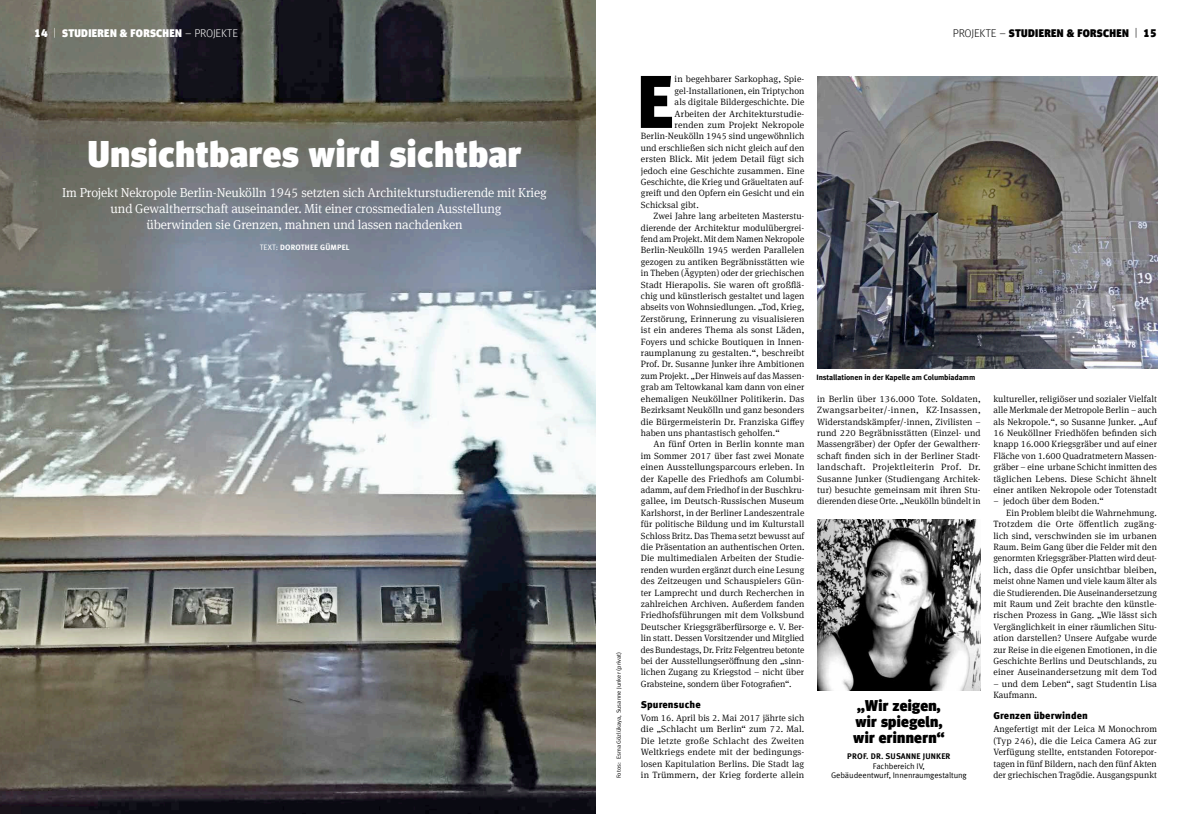
<style>
.page{position:relative;width:1191px;height:814px;background:#fff}
.page>*{position:absolute;margin:0;border:0;box-sizing:border-box;transform-origin:0 0}
.t1{font:900 74.5px "Meta Offc";color:#000}
.t2{font:900 37px "Meta Headline Offc";letter-spacing:.02em;color:#fff}
.t3{font:900 15.5px/16px "Meta Headline Offc";letter-spacing:.02em;color:#000}
.t4{font:300 13px/16px "Meta Serif Offc";letter-spacing:-.01em;color:#fff;text-align:center}
.t5{font:900 11px "Meta Headline Offc";letter-spacing:.03em;color:#fff}
.t6{font:900 11px "Meta Headline Offc";letter-spacing:.03em;color:#000}
.t7{font:900 10px "Meta Offc";letter-spacing:.005em;color:#000}
.t8{font:300 9.1px/11.4px "Meta Serif Offc";letter-spacing:.01em;color:#000;text-align:justify}
.t9{font:8.2px/9.8px "Meta Offc Norm";letter-spacing:-.01em;color:#000;text-align:center}
.t10{font:700 8.2px "Meta Offc";letter-spacing:.02em;color:#000}
.t11{font:700 7.8px "Meta Offc";letter-spacing:-.01em;color:#000}
.t12{font:700 7.8px "Meta Offc";letter-spacing:.02em;color:#fff}
.t13{font:7.8px "Meta Offc Norm";color:#fff}
.t14{font:6px "Meta Offc Norm";letter-spacing:.005em;color:#000}
.s1{font-weight:300}
.s2{font-family:"Meta Offc";font-weight:700}
</style>
<div class="page">
<img style="left:0;top:0;width:595px;height:814px">
<img style="left:817px;top:76px;width:340px;height:293px">
<img style="left:817px;top:520px;width:163px;height:170px">
<p class="t5" style="left:34px;top:27px;width:200px">14 <span class="s1">|</span> Studieren &amp; Forschen <span class="s1">– PROJEKTE</span></p>
<p class="t6" style="left:953px;top:27px;width:205px"><span class="s1">PROJEKTE –</span> studieren &amp; forschen <span class="s1">|</span> 15</p>
<h2 class="t2" style="left:88px;top:132px;width:435px">Unsichtbares wird sichtbar</h2>
<h3 class="t4" style="left:62px;top:185px;width:486px">Im Projekt Nekropole Berlin-Neukölln 1945 setzten sich Architekturstudierende mit Krieg und Gewaltherrschaft auseinander. Mit einer crossmedialen Ausstellung<br>überwinden sie Grenzen, mahnen und lassen nachdenken</h3>
<p class="t13" style="left:260px;top:242px;width:27px">text: <span class="s2">doro</span></p>
<p class="t12" style="left:301px;top:242px;width:10px">thee</p>
<p class="t12" style="left:320px;top:242px;width:22px">gümpel</p>
<p class="t14" style="left:615px;top:778px;width:128px;rotate:-90deg">Fotos: Esma Gözlükaya, Susanne Junker (privat)</p>
<h1 class="t1" style="left:636px;top:58px;width:33px">E</h1>
<p class="t8" style="left:674px;top:74px;width:131px">in begehbarer Sarkophag, Spie-</p>
<p class="t8" style="left:674px;top:85px;width:131px">gel-Installationen, ein Triptychon</p>
<p class="t8" style="left:674px;top:96px;width:131px">als digitale Bildergeschichte. Die</p>
<p class="t8" style="left:674px;top:108px;width:131px">Arbeiten der Architekturstudie-</p>
<p class="t8" style="left:674px;top:119px;width:131px">renden zum Projekt Nekropole</p>
<p class="t8" style="left:641px;top:131px;width:165px">Berlin-Neukölln 1945 sind ungewöhnlich</p>
<p class="t8" style="left:641px;top:142px;width:165px">und erschließen sich nicht gleich auf den</p>
<p class="t8" style="left:641px;top:153px;width:165px">ersten Blick. Mit jedem Detail fügt sich</p>
<p class="t8" style="left:641px;top:165px;width:165px">jedoch eine Geschichte zusammen. Eine</p>
<p class="t8" style="left:641px;top:176px;width:165px">Geschichte, die Krieg und Gräueltaten auf-</p>
<p class="t8" style="left:641px;top:188px;width:165px">greift und den Opfern ein Gesicht und ein</p>
<p class="t8" style="left:641px;top:199px;width:59px">Schicksal gibt.</p>
<p class="t8" style="left:653px;top:210px;width:152px">Zwei Jahre lang arbeiteten Masterstu-</p>
<p class="t8" style="left:641px;top:222px;width:165px">dierende der Architektur modulübergrei-</p>
<p class="t8" style="left:641px;top:233px;width:165px">fend am Projekt. Mit dem Namen Nekropole</p>
<p class="t8" style="left:641px;top:245px;width:165px">Berlin-Neukölln 1945 werden Parallelen</p>
<p class="t8" style="left:641px;top:256px;width:165px">gezogen zu antiken Begräbnisstätten wie</p>
<p class="t8" style="left:641px;top:267px;width:165px">in Theben (Ägypten) oder der griechischen</p>
<p class="t8" style="left:641px;top:279px;width:165px">Stadt Hierapolis. Sie waren oft großflä-</p>
<p class="t8" style="left:641px;top:290px;width:165px">chig und künstlerisch gestaltet und lagen</p>
<p class="t8" style="left:641px;top:302px;width:165px">abseits von Wohnsiedlungen. „Tod, Krieg,</p>
<p class="t8" style="left:641px;top:313px;width:165px">Zerstörung, Erinnerung zu visualisieren</p>
<p class="t8" style="left:641px;top:324px;width:165px">ist ein anderes Thema als sonst Läden,</p>
<p class="t8" style="left:641px;top:336px;width:165px">Foyers und schicke Boutiquen in Innen-</p>
<p class="t8" style="left:641px;top:347px;width:165px">raumplanung zu gestalten.“, beschreibt</p>
<p class="t8" style="left:641px;top:359px;width:165px">Prof. Dr. Susanne Junker ihre Ambitionen</p>
<p class="t8" style="left:641px;top:370px;width:165px">zum Projekt. „Der Hinweis auf das Massen-</p>
<p class="t8" style="left:641px;top:381px;width:165px">grab am Teltowkanal kam dann von einer</p>
<p class="t8" style="left:641px;top:393px;width:165px">ehemaligen Neuköllner Politikerin. Das</p>
<p class="t8" style="left:641px;top:404px;width:165px">Bezirksamt Neukölln und ganz besonders</p>
<p class="t8" style="left:641px;top:416px;width:165px">die Bürgermeisterin Dr. Franziska Giffey</p>
<p class="t8" style="left:641px;top:427px;width:140px">haben uns phantastisch geholfen.“</p>
<p class="t8" style="left:653px;top:438px;width:152px">An fünf Orten in Berlin konnte man</p>
<p class="t8" style="left:641px;top:450px;width:165px">im Sommer 2017 über fast zwei Monate</p>
<p class="t8" style="left:641px;top:461px;width:165px">einen Ausstellungsparcours erleben. In</p>
<p class="t8" style="left:641px;top:473px;width:165px">der Kapelle des Friedhofs am Columbi-</p>
<p class="t8" style="left:641px;top:484px;width:165px">adamm, auf dem Friedhof in der Buschkru-</p>
<p class="t8" style="left:641px;top:495px;width:165px">gallee, im Deutsch-Russischen Museum</p>
<p class="t8" style="left:641px;top:507px;width:165px">Karlshorst, in der Berliner Landeszentrale</p>
<p class="t8" style="left:641px;top:518px;width:165px">für politische Bildung und im Kulturstall</p>
<p class="t8" style="left:641px;top:530px;width:165px">Schloss Britz. Das Thema setzt bewusst auf</p>
<p class="t8" style="left:641px;top:541px;width:165px">die Präsentation an authentischen Orten.</p>
<p class="t8" style="left:641px;top:552px;width:165px">Die multimedialen Arbeiten der Studie-</p>
<p class="t8" style="left:641px;top:564px;width:165px">renden wurden ergänzt durch eine Lesung</p>
<p class="t8" style="left:641px;top:575px;width:165px">des Zeitzeugen und Schauspielers Gün-</p>
<p class="t8" style="left:641px;top:587px;width:165px">ter Lamprecht und durch Recherchen in</p>
<p class="t8" style="left:641px;top:598px;width:165px">zahlreichen Archiven. Außerdem fanden</p>
<p class="t8" style="left:641px;top:609px;width:165px">Friedhofsführungen mit dem Volksbund</p>
<p class="t8" style="left:641px;top:621px;width:165px">Deutscher Kriegsgräberfürsorge e. V. Ber-</p>
<p class="t8" style="left:641px;top:632px;width:165px">lin statt. Dessen Vorsitzender und Mitglied</p>
<p class="t8" style="left:641px;top:644px;width:165px">des Bundestags, Dr. Fritz Felgentreu betonte</p>
<p class="t8" style="left:641px;top:655px;width:165px">bei der Ausstellungseröffnung den „sinn-</p>
<p class="t8" style="left:641px;top:666px;width:165px">lichen Zugang zu Kriegstod – nicht über</p>
<p class="t8" style="left:641px;top:678px;width:152px">Grabsteine, sondern über Fotografien“.</p>
<p class="t7" style="left:641px;top:698px;width:61px">Spurensuche</p>
<p class="t8" style="left:641px;top:712px;width:165px">Vom 16. April bis 2. Mai 2017 jährte sich die „Schlacht um Berlin“ zum 72. Mal.<br>Die letzte große Schlacht des Zweiten Weltkriegs endete mit der bedingungs&shy;losen Kapitulation Berlins. Die Stadt lag in Trümmern, der Krieg forderte allein</p>
<p class="t11" style="left:816px;top:372px;width:160px">Installationen in der Kapelle am Columbiadamm</p>
<p class="t8" style="left:817px;top:393px;width:165px">in Berlin über 136.000 Tote. Soldaten, Zwangsarbeiter/-innen, KZ-Insassen, Widerstandskämpfer/-innen, Zivilisten – rund 220 Begräbnisstätten (Einzel- und Massengräber) der Opfer der Gewaltherr&shy;schaft finden sich in der Berliner Stadt&shy;landschaft. Projektleiterin Prof. Dr.<br>Susanne Junker (Studiengang Architek&shy;tur) besuchte gemeinsam mit ihren Stu&shy;dierenden diese Orte. „Neukölln bündelt in</p>
<p class="t8" style="left:993px;top:393px;width:165px">kultureller, religiöser und sozialer Vielfalt alle Merkmale der Metropole Berlin – auch als Nekropole.“, so Susanne Junker. „Auf 16 Neuköllner Friedhöfen befinden sich knapp 16.000 Kriegsgräber und auf einer Fläche von 1.600 Quadratmetern Massen&shy;gräber – eine urbane Schicht inmitten des täglichen Lebens. Diese Schicht ähnelt einer antiken Nekropole oder Totenstadt</p>
<p class="t8" style="left:993px;top:495px;width:112px">– jedoch über dem Boden.“</p>
<p class="t8" style="left:1006px;top:507px;width:152px">Ein Problem bleibt die Wahrnehmung.</p>
<p class="t8" style="left:993px;top:518px;width:165px">Trotzdem die Orte öffentlich zugäng-</p>
<p class="t8" style="left:993px;top:530px;width:165px">lich sind, verschwinden sie im urbanen</p>
<p class="t8" style="left:993px;top:541px;width:165px">Raum. Beim Gang über die Felder mit den</p>
<p class="t8" style="left:993px;top:552px;width:165px">genormten Kriegsgräber-Platten wird deut-</p>
<p class="t8" style="left:993px;top:564px;width:165px">lich, dass die Opfer unsichtbar bleiben,</p>
<p class="t8" style="left:993px;top:575px;width:165px">meist ohne Namen und viele kaum älter als</p>
<p class="t8" style="left:993px;top:587px;width:165px">die Studierenden. Die Auseinandersetzung</p>
<p class="t8" style="left:993px;top:598px;width:165px">mit Raum und Zeit brachte den künstle-</p>
<p class="t8" style="left:993px;top:609px;width:165px">rischen Prozess in Gang. „Wie lässt sich</p>
<p class="t8" style="left:993px;top:621px;width:165px">Vergänglichkeit in einer räumlichen Situ-</p>
<p class="t8" style="left:993px;top:632px;width:165px">ation darstellen? Unsere Aufgabe wurde</p>
<p class="t8" style="left:993px;top:644px;width:165px">zur Reise in die eigenen Emotionen, in die</p>
<p class="t8" style="left:993px;top:655px;width:165px">Geschichte Berlins und Deutschlands, zu</p>
<p class="t8" style="left:993px;top:666px;width:165px">einer Auseinandersetzung mit dem Tod</p>
<p class="t8" style="left:993px;top:678px;width:165px">– und dem Leben“, sagt Studentin Lisa<br>Kaufmann.</p>
<p class="t7" style="left:993px;top:709px;width:96px">Grenzen überwinden</p>
<p class="t8" style="left:993px;top:723px;width:165px">Angefertigt mit der Leica M Monochrom (Typ 246), die die Leica Camera AG zur Verfügung stellte, entstanden Fotorepor&shy;tagen in fünf Bildern, nach den fünf Akten</p>
<h3 class="t3" style="left:853px;top:698px;width:93px">„Wir zeigen, wir spiegeln, wir erinnern“</h3>
<p class="t10" style="left:847px;top:751px;width:50px">Prof. Dr. Susanne</p>
<p class="t10" style="left:923px;top:751px;width:9px">Junker</p>
<p class="t9" style="left:831px;top:761px;width:137px">Fachbereich IV,<br>Gebäudeentwurf, Innenraumgestaltung</p>
<p class="t8" style="left:993px;top:769px;width:165px">der griechischen Tragödie. Ausgangspunkt</p>
</div>
